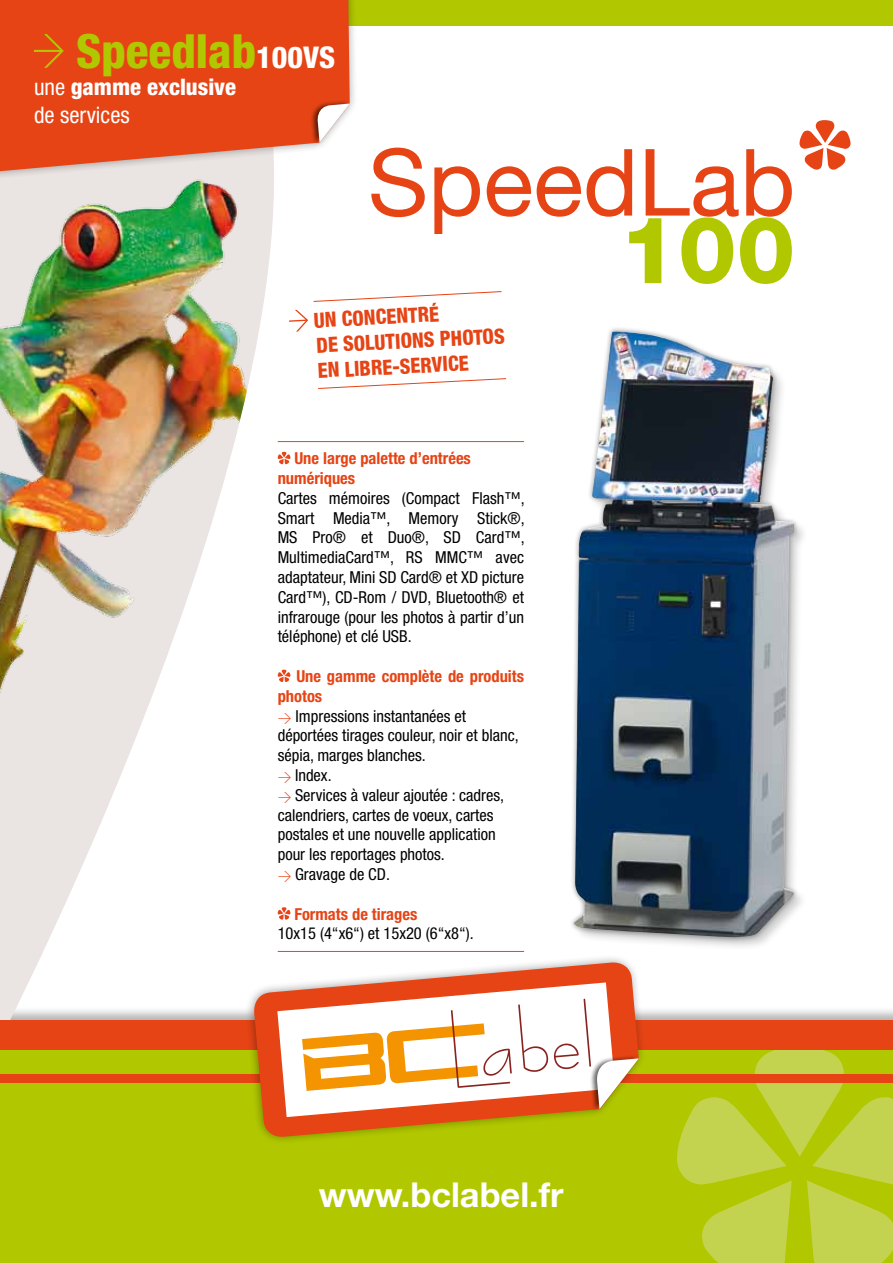
<style>
.page{position:relative;width:893px;height:1263px;background:#fff}
.page>*{position:absolute;margin:0;border:0;box-sizing:border-box;transform-origin:0 0}
.t1{font:93px "Helvetica Neue LT Std";color:#e64415}
.t2{font:800 93px "Helvetica Neue LT Std";color:#b1c800}
.t3{font:800 condensed 47.25px "Helvetica Neue LT Std";color:#b1c800}
.t4{font:700 34.35px "Helvetica Neue LT Std";color:#fff}
.t5{font:800 condensed 22.8px/27.3px "Helvetica Neue LT Std";color:#fff}
.t6{font:800 condensed 21px/25.2px "Helvetica Neue LT Std";color:#e64415;scale:.95 1}
.t7{font:condensed 16.5px/19.8px "Helvetica Neue LT Std";color:#000;text-align:justify}
.t8{font:700 condensed 16.5px/19.8px "Helvetica Neue LT Std";color:#e64415}
.s1{font-size:30px;color:#fff}
.s2{font-weight:400}
.s3{font-weight:700;color:#e64415}
.s4{font-family:"DIN";font-weight:300;font-stretch:normal;font-size:13.5px;color:#e64415}
</style>
<div class="page">
<div style="left:0;top:1020px;width:893px;height:243px;background:#b1c800"></div>
<svg style="left:677px;top:1050px;width:216px;height:213px;fill:#c3d34f"></svg>
<img style="left:0;top:197px;width:274px;height:823px">
<div style="left:0;top:1020px;width:893px;height:30px;background:#e64415"></div>
<div style="left:0;top:1074px;width:893px;height:9px;background:#e64415"></div>
<svg style="left:242px;top:950px;width:411px;height:191px"></svg>
<svg style="left:253px;top:961px;width:386px;height:177px"></svg>
<svg style="left:277px;top:982px;width:338px;height:135px;fill:#fff"></svg>
<svg style="left:518px;top:1004px;width:30px;height:68px"></svg>
<svg style="left:302px;top:1010px;width:210px;height:81px;background:#f8d7a7"></svg>
<div style="left:589px;top:1054px;width:50px;height:59px;background:#000;opacity:.6"></div>
<svg style="left:554px;top:999px;width:85px;height:110px"></svg>
<div style="left:0;top:0;width:893px;height:26px;background:#b1c800"></div>
<svg style="left:0;top:0;width:354px;height:197px;fill:#eae4e2"></svg>
<svg style="left:0;top:0;width:350px;height:187px;background:#e65f38"></svg>
<div style="left:310px;top:99px;width:40px;height:47px;background:#000;opacity:.6"></div>
<svg style="left:316px;top:104px;width:34px;height:39px"></svg>
<svg style="left:34px;top:34px;width:30px;height:34px"></svg>
<div style="left:572px;top:329px;width:237px;height:623px;background:#fff"></div>
<div style="left:569px;top:326px;width:230px;height:617px;background:#000;opacity:.4"></div>
<img style="left:573px;top:331px;width:222px;height:606px">
<svg style="left:799px;top:120px;width:51px;height:50px"></svg>
<hr style="left:278px;top:951px;width:246px;height:1px;background:#e64415">
<hr style="left:278px;top:441px;width:246px;height:1px;background:#e64415">
<svg style="left:278px;top:452px;width:12px;height:12px"></svg>
<svg style="left:278px;top:670px;width:12px;height:12px"></svg>
<svg style="left:278px;top:907px;width:12px;height:13px"></svg>
<svg style="left:313px;top:291px;width:189px;height:11px"></svg>
<svg style="left:318px;top:378px;width:189px;height:11px"></svg>
<svg style="left:289px;top:310px;width:19px;height:22px"></svg>
<h2 class="t3" style="left:76px;top:22px;width:261px">Speedlab<span class="s1">100VS</span></h2>
<h3 class="t5" style="left:34px;top:73px;width:204px"><span class="s2">une</span> gamme exclusive <span class="s2">de services</span></h3>
<h1 class="t1" style="left:368px;top:127px;width:429px">SpeedLab</h1>
<h1 class="t2" style="left:619px;top:195px;width:177px">100</h1>
<p class="t6" style="left:313px;top:307px;width:201px;rotate:-3deg">UN CONCENTRÉ<br>DE SOLUTIONS PHOTOS<br>EN LIBRE-SERVICE</p>
<p class="t8" style="left:278px;top:448px;width:195px;text-indent:17px">Une large palette d’entrées numériques</p>
<p class="t7" style="left:278px;top:488px;width:249px">Cartes mémoires (Compact Flash™, Smart Media™, Memory Stick®, MS Pro® et Duo®, SD Card™, MultimediaCard™, RS MMC™ avec adaptateur, Mini SD Card® et XD picture Card™), CD-Rom / DVD, Bluetooth® et infrarouge (pour les photos à partir d’un téléphone) et clé USB.</p>
<p class="t7" style="left:278px;top:666px;width:248px;text-align:left;text-indent:19px"><span class="s3">Une gamme complète de produits photos<br></span><span class="s4">&gt;</span> Impressions instantanées et déportées tirages couleur, noir et blanc, sépia, marges blanches.<br><span class="s4">&gt;</span> Index.<br><span class="s4">&gt;</span> Services à valeur ajoutée : cadres, calendriers, cartes de voeux, cartes postales et une nouvelle application pour les reportages photos.<br><span class="s4">&gt;</span> Gravage de CD.</p>
<p class="t8" style="left:294px;top:904px;width:125px">Formats de tirages</p>
<p class="t7" style="left:278px;top:924px;width:198px">10x15 (4“x6“) et 15x20 (6“x8“).</p>
<h3 class="t4" style="left:319px;top:1173px;width:246px">www.bclabel.fr</h3>
</div>
